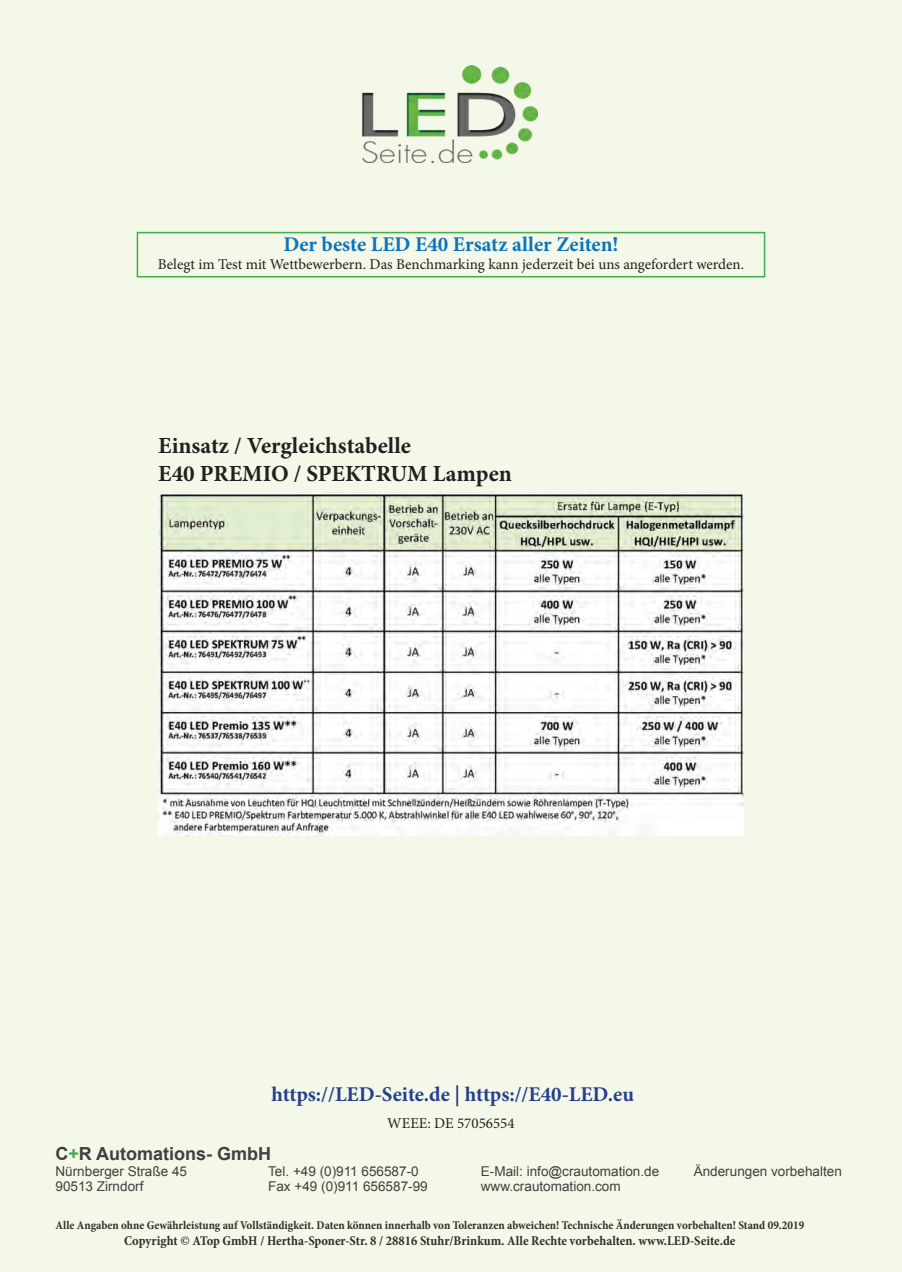
<style>
.page{position:relative;width:902px;height:1272px;background:#fff}
.page>*{position:absolute;margin:0;border:0;box-sizing:border-box;transform-origin:0 0}
.t1{font:700 23.1px "Minion Pro";color:#231f20}
.t2{font:700 21px "Minion Pro";color:#253f8e}
.t3{font:700 21px "Minion Pro";color:#0c74bc}
.t4{font:700 18px "Arial";color:#404040}
.t5{font:15px "Minion Pro";color:#231f20}
.t6{font:13.5px "Arial";color:#404040}
.t7{font:700 condensed 13.5px "Minion Pro";color:#302f2e}
.t8{font:700 condensed 12px "Minion Pro";color:#302f2e}
.s1{color:#40aa55}
</style>
<div class="page">
<div style="left:0;top:0;width:901px;height:1271px;background:#f3f8e8"></div>
<img style="left:362px;top:65px;width:175px;height:98px">
<img style="left:158px;top:492px;width:585px;height:343px">
<div style="left:137px;top:232px;width:628px;height:45px;border:2px solid #40ae49"></div>
<p class="t3" style="left:283px;top:230px;width:336px">Der beste LED E40 Ersatz aller Zeiten!</p>
<p class="t5" style="left:158px;top:254px;width:588px">Belegt im Test mit Wettbewerbern. Das Benchmarking kann jederzeit bei uns angefordert werden.</p>
<p class="t1" style="left:158px;top:429px;width:254px">Einsatz / Vergleichstabelle</p>
<p class="t1" style="left:158px;top:457px;width:355px">E40 PREMIO / SPEKTRUM Lampen</p>
<p class="t2" style="left:271px;top:1079px;width:364px">https://LED-Seite.de | https://E40-LED.eu</p>
<p class="t5" style="left:387px;top:1113px;width:129px">WEEE: DE 57056554</p>
<h3 class="t4" style="left:55px;top:1143px;width:217px">C<span class="s1">+</span>R Automations- GmbH</h3>
<p class="t6" style="left:55px;top:1163px;width:133px">Nürnberger Straße 45</p>
<p class="t6" style="left:268px;top:1163px;width:152px">Tel. +49 (0)911 656587-0</p>
<p class="t6" style="left:481px;top:1163px;width:180px">E-Mail: info@crautomation.de</p>
<p class="t6" style="left:693px;top:1163px;width:150px">Änderungen vorbehalten</p>
<p class="t6" style="left:55px;top:1178px;width:89px">90513 Zirndorf</p>
<p class="t6" style="left:268px;top:1178px;width:161px">Fax +49 (0)911 656587-99</p>
<p class="t6" style="left:481px;top:1178px;width:141px">www.crautomation.com</p>
<p class="t8" style="left:55px;top:1216px;width:750px">Alle Angaben ohne Gewährleistung auf Vollständigkeit. Daten können innerhalb von Toleranzen abweichen! Technische Änderungen vorbehalten! Stand 09.2019</p>
<p class="t7" style="left:124px;top:1231px;width:612px">Copyright © ATop GmbH / Hertha-Sponer-Str. 8 / 28816 Stuhr/Brinkum. Alle Rechte vorbehalten. www.LED-Seite.de</p>
</div>
